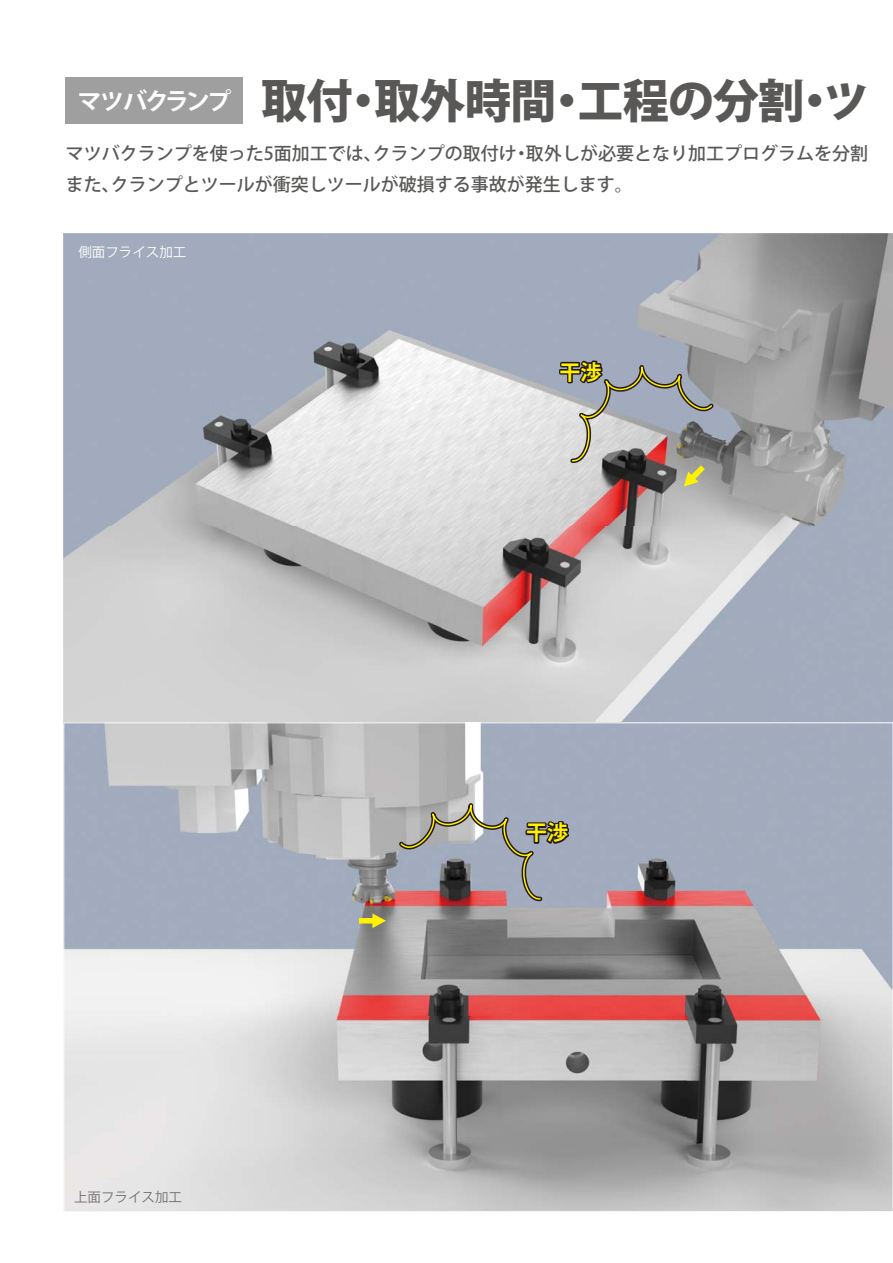
<style>
.page{position:relative;width:893px;height:1263px;background:#fff}
.page>*{position:absolute;margin:0;border:0;box-sizing:border-box;transform-origin:0 0}
.t1{font:46.2px "Koz Go Pr 6 N Heavy 90 msp RKSJ H";letter-spacing:-.02em;color:#595857}
.t2{font:24px "Koz Go Pr 6 N Bold 90 msp RKSJ H";letter-spacing:-.1em;color:#fff}
.t3{font:21px "Koz Go Pr 6 N Bold 90 msp RKSJ H";color:#fff100}
.t4{font:18px/31.5px "Koz Go Pr 6 N Medium 90 msp RKSJ H";color:#595857}
.t5{font:13.5px "Koz Go Pr 6 N Regular 90 msp RKSJ H";color:#fff}
.t6{font:13.5px "Koz Go Pr 6 N Regular 90 msp RKSJ H";color:#717171}
</style>
<div class="page">
<img style="left:66px;top:725px;width:825px;height:485px">
<svg style="left:64px;top:234px;width:829px;height:489px;background:#b5b7be"></svg>
<div style="left:66px;top:77px;width:177px;height:47px;background:#9f9fa0"></div>
<svg style="left:359px;top:913px;width:27px;height:15px"></svg>
<svg style="left:557px;top:359px;width:161px;height:128px;background:#9c9a98"></svg>
<svg style="left:395px;top:800px;width:177px;height:103px;background:#9b979c"></svg>
<h2 class="t2" style="left:78px;top:92px;width:155px">マツバクランプ</h2>
<h1 class="t1" style="left:261px;top:83px;width:653px">取付・取外時間・工程の分割・ツ　</h1>
<p class="t4" style="left:66px;top:139px;width:822px">マツバクランプを使った5面加工では、クランプの取付け・取外しが必要となり加工プログラムを分割　また、クランプとツールが衝突しツールが破損する事故が発生します。</p>
<p class="t5" style="left:78px;top:247px;width:109px">側面フライス加工</p>
<p class="t6" style="left:74px;top:1192px;width:109px">上面フライス加工</p>
<p class="t3" style="left:559px;top:364px;width:43px">干渉</p>
<p class="t3" style="left:526px;top:825px;width:43px">干渉</p>
</div>
